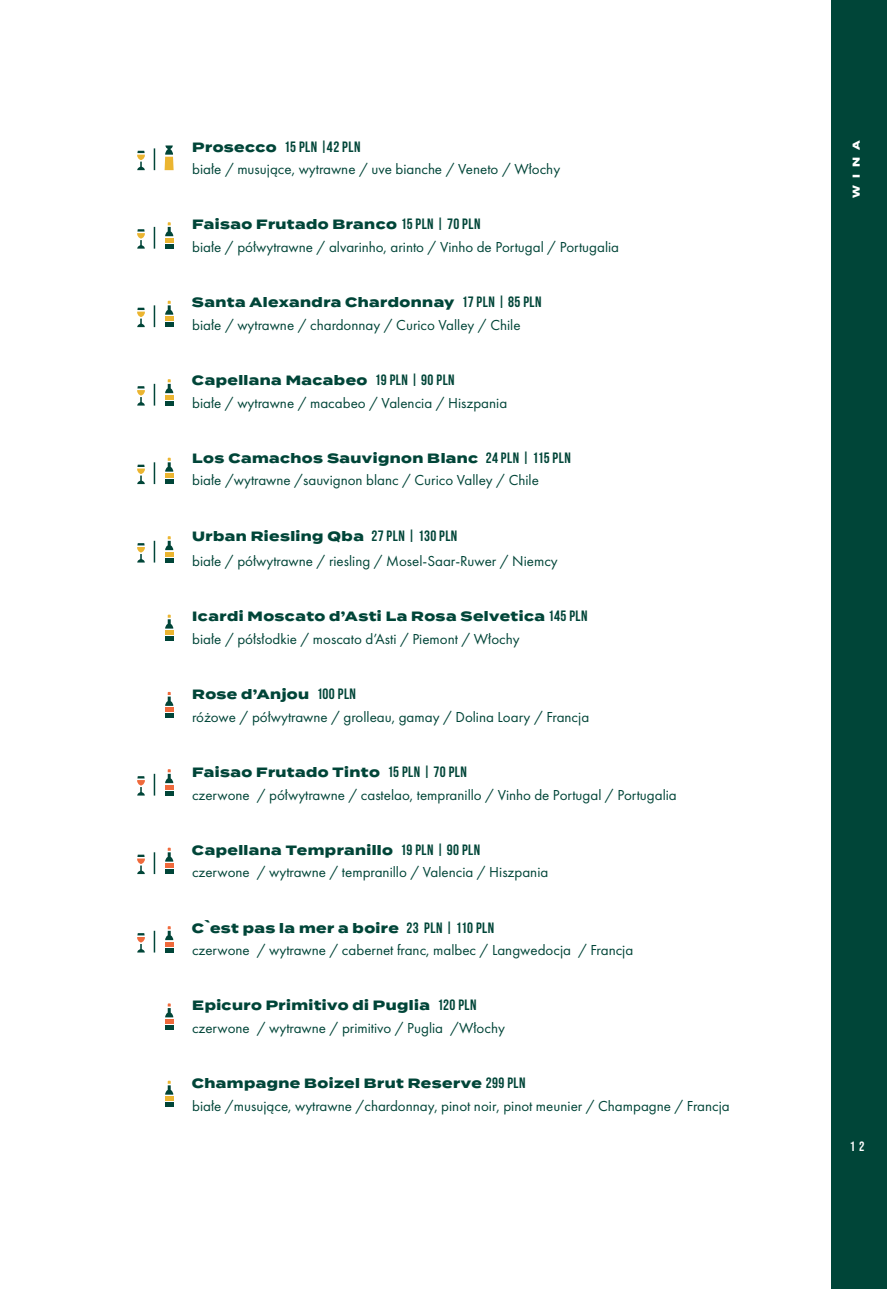
<style>
.page{position:relative;width:887px;height:1289px;background:#fff}
.page>*{position:absolute;margin:0;border:0;box-sizing:border-box;transform-origin:0 0}
.t1{font:15px "Futura PT";color:#004538}
.t2{font:700 15px "Bebas Neue";letter-spacing:.035em;color:#004538}
.t3{font:800 13.5px "Termina";letter-spacing:.03em;color:#004538}
.t4{font:13.5px "Bebas Neue";color:#fff}
.t5{font:800 10.05px "Termina";color:#fff}
.s1{font-family:"Termina";font-weight:800;font-size:13.5px}
.s2{font-family:"Bebas Neue";font-weight:700;font-size:15px}
</style>
<div class="page">
<svg style="left:164px;top:145px;width:9px;height:25px"></svg>
<div style="left:831px;top:0;width:55px;height:1288px;background:#004538"></div>
<svg style="left:137px;top:151px;width:8px;height:19px"></svg>
<svg style="left:154px;top:148px;width:1px;height:22px"></svg>
<svg style="left:137px;top:229px;width:8px;height:20px"></svg>
<svg style="left:154px;top:227px;width:1px;height:22px"></svg>
<div style="left:165px;top:244px;width:8px;height:5px;background:#004538"></div>
<svg style="left:165px;top:222px;width:8px;height:20px"></svg>
<svg style="left:137px;top:308px;width:8px;height:19px"></svg>
<svg style="left:154px;top:305px;width:1px;height:22px"></svg>
<div style="left:165px;top:316px;width:8px;height:5px;background:#ebb531"></div>
<div style="left:165px;top:322px;width:8px;height:5px;background:#004538"></div>
<svg style="left:165px;top:301px;width:8px;height:14px"></svg>
<svg style="left:137px;top:386px;width:8px;height:19px"></svg>
<svg style="left:154px;top:384px;width:1px;height:21px"></svg>
<svg style="left:165px;top:379px;width:8px;height:26px"></svg>
<svg style="left:137px;top:464px;width:8px;height:20px"></svg>
<svg style="left:154px;top:462px;width:1px;height:22px"></svg>
<div style="left:165px;top:473px;width:8px;height:5px;background:#ebb531"></div>
<div style="left:165px;top:479px;width:8px;height:5px;background:#004538"></div>
<svg style="left:165px;top:457px;width:8px;height:14px"></svg>
<svg style="left:137px;top:543px;width:8px;height:19px"></svg>
<svg style="left:154px;top:541px;width:1px;height:21px"></svg>
<div style="left:165px;top:551px;width:8px;height:5px;background:#ebb531"></div>
<svg style="left:165px;top:558px;width:8px;height:4px"></svg>
<svg style="left:165px;top:536px;width:8px;height:14px"></svg>
<div style="left:165px;top:630px;width:8px;height:5px;background:#ebb531"></div>
<div style="left:165px;top:636px;width:8px;height:5px;background:#004538"></div>
<svg style="left:165px;top:614px;width:8px;height:14px"></svg>
<div style="left:165px;top:707px;width:8px;height:5px;background:#ef6a3c"></div>
<div style="left:165px;top:713px;width:8px;height:5px;background:#004538"></div>
<svg style="left:165px;top:692px;width:8px;height:14px"></svg>
<svg style="left:137px;top:776px;width:8px;height:19px"></svg>
<svg style="left:154px;top:773px;width:1px;height:22px"></svg>
<div style="left:165px;top:784px;width:8px;height:5px;background:#ef6a3c"></div>
<svg style="left:165px;top:791px;width:8px;height:4px"></svg>
<svg style="left:165px;top:769px;width:8px;height:14px"></svg>
<svg style="left:137px;top:854px;width:8px;height:20px"></svg>
<svg style="left:154px;top:852px;width:1px;height:22px"></svg>
<div style="left:165px;top:869px;width:8px;height:5px;background:#004538"></div>
<svg style="left:165px;top:847px;width:8px;height:20px"></svg>
<svg style="left:137px;top:933px;width:8px;height:19px"></svg>
<svg style="left:154px;top:930px;width:1px;height:22px"></svg>
<div style="left:165px;top:941px;width:8px;height:5px;background:#ef6a3c"></div>
<div style="left:165px;top:947px;width:8px;height:5px;background:#004538"></div>
<svg style="left:165px;top:926px;width:8px;height:14px"></svg>
<div style="left:165px;top:1018px;width:8px;height:5px;background:#ef6a3c"></div>
<svg style="left:165px;top:1025px;width:8px;height:4px"></svg>
<svg style="left:165px;top:1003px;width:8px;height:14px"></svg>
<div style="left:165px;top:1102px;width:8px;height:5px;background:#004538"></div>
<svg style="left:165px;top:1080px;width:8px;height:20px"></svg>
<p class="t2" style="left:192px;top:138px;width:170px"><span class="s1">Prosecco</span> 15 PLN |42 PLN</p>
<p class="t1" style="left:192px;top:160px;width:369px">białe / musujące, wytrawne / uve bianche / Veneto / Włochy</p>
<p class="t3" style="left:192px;top:215px;width:289px">Faisao Frutado Branco <span class="s2">15 PLN | 70 PLN</span></p>
<p class="t1" style="left:192px;top:238px;width:428px">białe / półwytrawne / alvarinho, arinto / Vinho de Portugal / Portugalia</p>
<p class="t3" style="left:192px;top:292px;width:351px">Santa Alexandra Chardonnay <span class="s2">17 PLN | 85 PLN</span></p>
<p class="t1" style="left:192px;top:316px;width:330px">białe / wytrawne / chardonnay / Curico Valley / Chile</p>
<p class="t3" style="left:192px;top:370px;width:264px">Capellana Macabeo <span class="s2">19 PLN | 90 PLN</span></p>
<p class="t1" style="left:192px;top:393px;width:316px">białe / wytrawne / macabeo / Valencia / Hiszpania</p>
<p class="t3" style="left:192px;top:448px;width:380px">Los Camachos Sauvignon Blanc <span class="s2">24 PLN | 115 PLN</span></p>
<p class="t1" style="left:192px;top:471px;width:348px">białe /wytrawne /sauvignon blanc / Curico Valley / Chile</p>
<p class="t3" style="left:192px;top:526px;width:266px">Urban Riesling Qba <span class="s2">27 PLN | 130 PLN</span></p>
<p class="t1" style="left:192px;top:552px;width:367px">białe / półwytrawne / riesling / Mosel-Saar-Ruwer / Niemcy</p>
<p class="t3" style="left:192px;top:606px;width:397px">Icardi Moscato d’Asti La Rosa Selvetica <span class="s2">145 PLN</span></p>
<p class="t1" style="left:192px;top:630px;width:329px">białe / półsłodkie / moscato d’Asti / Piemont / Włochy</p>
<p class="t3" style="left:192px;top:684px;width:165px">Rose d’Anjou <span class="s2">100 PLN</span></p>
<p class="t1" style="left:192px;top:708px;width:398px">różowe / półwytrawne / grolleau, gamay / Dolina Loary / Francja</p>
<p class="t3" style="left:192px;top:762px;width:276px">Faisao Frutado Tinto <span class="s2">15 PLN | 70 PLN</span></p>
<p class="t1" style="left:192px;top:785px;width:486px">czerwone / półwytrawne / castelao, tempranillo / Vinho de Portugal / Portugalia</p>
<p class="t3" style="left:192px;top:840px;width:290px">Capellana Tempranillo <span class="s2">19 PLN | 90 PLN</span></p>
<p class="t1" style="left:192px;top:863px;width:358px">czerwone / wytrawne / tempranillo / Valencia / Hiszpania</p>
<p class="t3" style="left:192px;top:917px;width:304px">C`est pas la mer a boire <span class="s2">23 PLN | 110 PLN</span></p>
<p class="t1" style="left:192px;top:941px;width:443px">czerwone / wytrawne / cabernet franc, malbec / Langwedocja / Francja</p>
<p class="t3" style="left:192px;top:995px;width:286px">Epicuro Primitivo di Puglia <span class="s2">120 PLN</span></p>
<p class="t1" style="left:192px;top:1019px;width:314px">czerwone / wytrawne / primitivo / Puglia /Włochy</p>
<p class="t3" style="left:192px;top:1073px;width:335px">Champagne Boizel Brut Reserve <span class="s2">299 PLN</span></p>
<p class="t1" style="left:192px;top:1096px;width:539px">białe /musujące, wytrawne /chardonnay, pinot noir, pinot meunier / Champagne / Francja</p>
<p class="t5" style="left:848px;top:197px;width:59px;rotate:-90deg">WINA</p>
<p class="t4" style="left:849px;top:1138px;width:16px">1 2</p>
</div>
